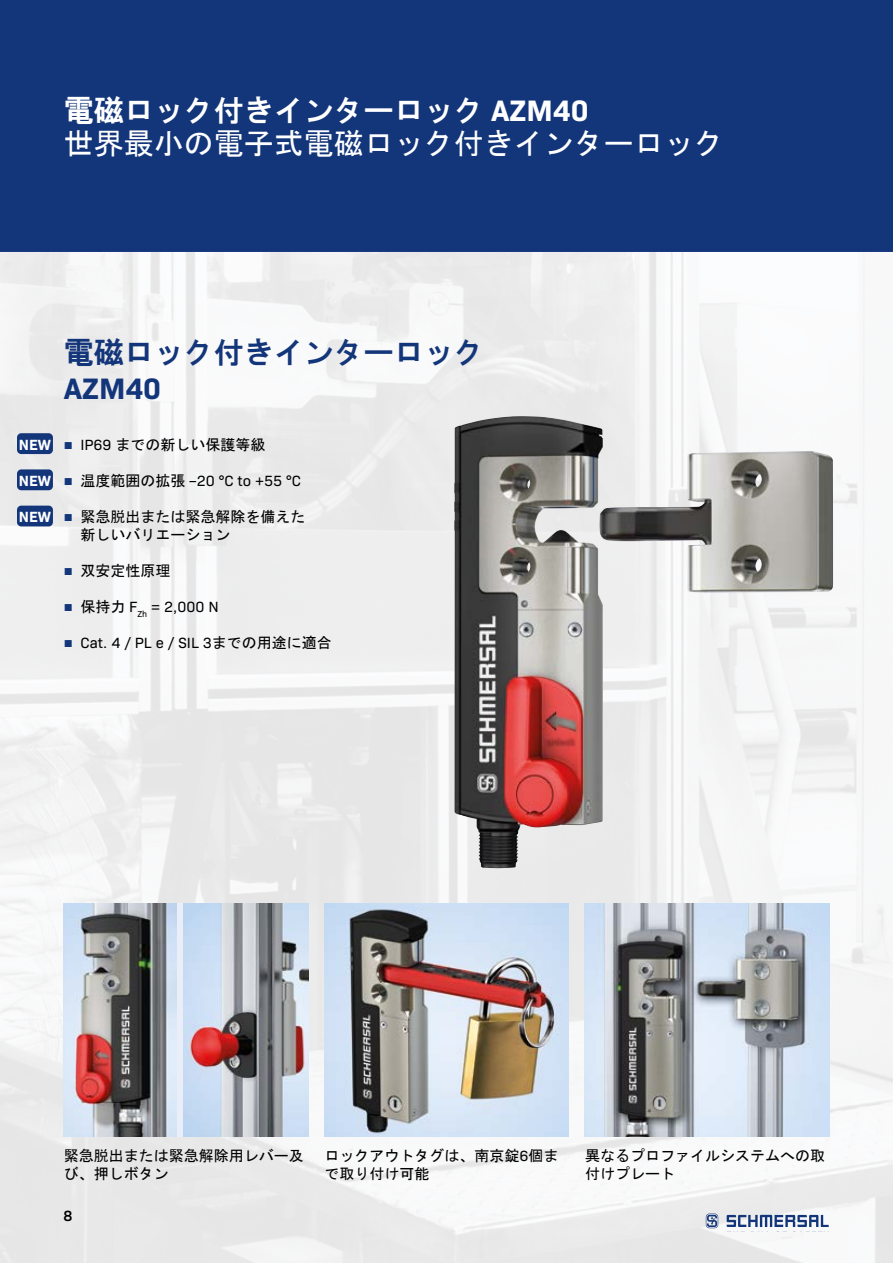
<style>
.page{position:relative;width:893px;height:1263px;background:#fff}
.page>*{position:absolute;margin:0;border:0;box-sizing:border-box;transform-origin:0 0}
.t1{font:30px "MS Gothic";color:#fff}
.t2{font:30px "HG Gothic E";color:#fff}
.t3{font:30px "HG Gothic E";color:#13357a}
.t4{font:700 30px "Bio Sans";color:#13357a}
.t5{font:15px/18px "MS Gothic";color:#000}
.t6{font:15px "Bio Sans";color:#000}
.t7{font:700 15px "Bio Sans";color:#fff}
.t8{font:600 15px "Bio Sans";color:#000}
.s1{font-family:"Bio Sans";font-weight:700}
.s2{font-family:"Arial";color:#13357a}
.s3{font-family:"Bio Sans"}
.s4{font-family:"MS Gothic"}
</style>
<div class="page">
<img style="left:0;top:252px;width:893px;height:1011px">
<div style="left:0;top:0;width:893px;height:252px;background:#13357a"></div>
<svg style="left:727px;top:1215px;width:102px;height:12px"></svg>
<svg style="left:706px;top:1213px;width:12px;height:15px"></svg>
<img style="left:454px;top:416px;width:149px;height:452px">
<div style="left:17px;top:433px;width:36px;height:21px;background:#13357a;border-radius:4px"></div>
<div style="left:17px;top:469px;width:36px;height:21px;background:#13357a;border-radius:4px"></div>
<div style="left:17px;top:506px;width:36px;height:20px;background:#13357a;border-radius:4px"></div>
<img style="left:324px;top:903px;width:245px;height:233px">
<img style="left:585px;top:903px;width:244px;height:233px">
<svg style="left:64px;top:903px;width:244px;height:233px;background:#a19ea6"></svg>
<h1 class="t2" style="left:64px;top:95px;width:526px">電磁ロック付きインターロック <span class="s1">AZM40</span></h1>
<h1 class="t1" style="left:64px;top:128px;width:662px">世界最小の電子式電磁ロック付きインターロック</h1>
<p class="t7" style="left:19px;top:433px;width:34px">NEW</p>
<p class="t7" style="left:19px;top:469px;width:34px">NEW</p>
<p class="t7" style="left:19px;top:505px;width:34px">NEW</p>
<h1 class="t3" style="left:64px;top:337px;width:422px">電磁ロック付きインターロック</h1>
<h1 class="t4" style="left:64px;top:366px;width:99px">AZM40</h1>
<p class="t5" style="left:64px;top:436px;width:203px"><span class="s2">■</span> <span class="s3">IP69</span> までの新しい保護等級</p>
<p class="t6" style="left:64px;top:470px;width:239px"><span class="s2">■</span> <span class="s4">温度範囲の拡張</span> –20 °C to +55 °C</p>
<p class="t5" style="left:80px;top:508px;width:226px;text-indent:-17px"><span class="s2">■</span> 緊急脱出または緊急解除を備えた新しいバリエーション</p>
<p class="t5" style="left:64px;top:562px;width:108px"><span class="s2">■</span> 双安定性原理</p>
<p class="t6" style="left:64px;top:596px;width:156px"><span class="s2">■</span> <span class="s4">保持力</span> F<sub>Zh</sub> = 2,000 N</p>
<p class="t6" style="left:64px;top:632px;width:269px"><span class="s2">■</span> Cat. 4 / PL e / SIL 3<span class="s4">までの用途に適合</span></p>
<p class="t5" style="left:64px;top:1147px;width:241px">緊急脱出または緊急解除用レバー及び、押しボタン</p>
<p class="t5" style="left:585px;top:1147px;width:241px">異なるプロファイルシステムへの取付けプレート</p>
<p class="t5" style="left:324px;top:1147px;width:236px">ロックアウトタグは、南京錠<span class="s3">6</span>個まで取り付け可能</p>
<p class="t8" style="left:63px;top:1204px;width:10px">8</p>
</div>
